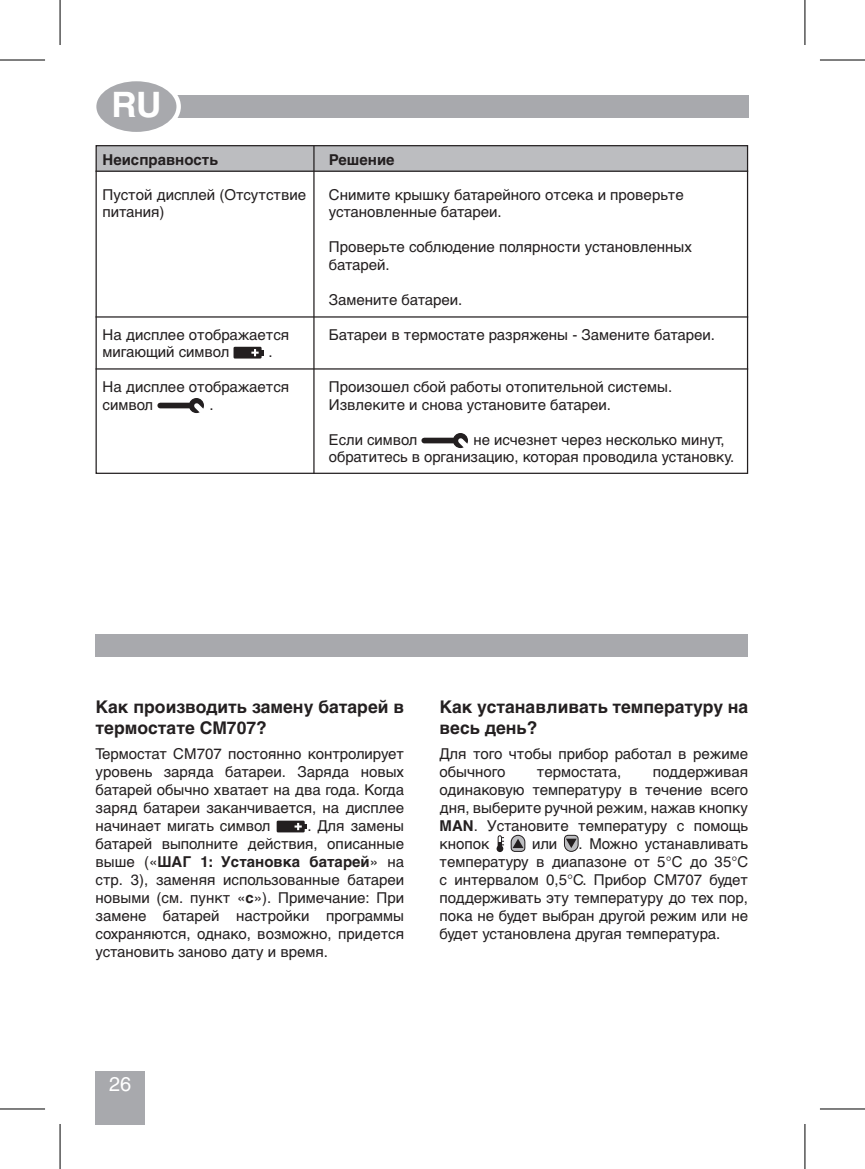
<style>
.page{position:relative;width:865px;height:1169px;background:#fff}
.page>*{position:absolute;margin:0;border:0;box-sizing:border-box;transform-origin:0 0}
.t1{font:700 35px "Helvetica LT Std";color:#fff}
.t2{font:20px "Helvetica LT Std";color:#fff}
.t3{font:700 17.5px/21px "Helvetica Cyr";color:#231f20}
.t4{font:15px/18px "Helvetica Cyr Upright";color:#231f20}
.t5{font:700 15px "Helvetica Cyr";color:#231f20}
.s1{font-family:"Helvetica Cyr Upright";font-weight:400}
.s2{font-family:"Helvetica Cyr";font-weight:700}
</style>
<div class="page">
<div style="left:95px;top:1072px;width:50px;height:53px;background:#a8a9ad"></div>
<div style="left:163px;top:95px;width:584px;height:23px;background:#a8a9ad"></div>
<div style="left:94px;top:79px;width:85px;height:55px;background:#a8a9ad;border-radius:50%"></div>
<div style="left:92px;top:77px;width:89px;height:59px;border:4px solid #fff;border-radius:50%"></div>
<div style="left:96px;top:146px;width:651px;height:25px;background:#bcbdc0"></div>
<hr style="left:95px;top:171px;width:652px;height:1px;background:#231f20">
<hr style="left:95px;top:316px;width:652px;height:2px;background:#231f20">
<hr style="left:313px;top:146px;width:1px;height:328px;background:#231f20">
<div style="left:95px;top:634px;width:652px;height:22px;background:#a8a9ad"></div>
<svg style="left:233px;top:347px;width:31px;height:12px"></svg>
<div style="left:160px;top:403px;width:30px;height:5px;background:#231f20"></div>
<svg style="left:189px;top:398px;width:15px;height:16px"></svg>
<div style="left:424px;top:438px;width:30px;height:5px;background:#231f20"></div>
<svg style="left:453px;top:433px;width:15px;height:16px"></svg>
<hr style="left:95px;top:368px;width:652px;height:2px;background:#231f20">
<svg style="left:276px;top:821px;width:31px;height:11px"></svg>
<div style="left:496px;top:845px;width:7px;height:7px;background:#231f20;border-radius:50%"></div>
<svg style="left:497px;top:835px;width:7px;height:13px"></svg>
<svg style="left:510px;top:835px;width:15px;height:16px"></svg>
<svg style="left:564px;top:835px;width:14px;height:17px"></svg>
<hr style="left:60px;top:0;width:1px;height:45px;background:#000">
<hr style="left:0;top:60px;width:45px;height:1px;background:#000">
<hr style="left:804px;top:0;width:1px;height:45px;background:#000">
<hr style="left:819px;top:60px;width:45px;height:1px;background:#000">
<hr style="left:60px;top:1124px;width:1px;height:45px;background:#000">
<hr style="left:0;top:1108px;width:45px;height:1px;background:#000">
<hr style="left:804px;top:1124px;width:1px;height:45px;background:#000">
<hr style="left:819px;top:1108px;width:45px;height:1px;background:#000">
<h1 class="t1" style="left:111px;top:84px;width:51px">RU</h1>
<p class="t5" style="left:103px;top:151px;width:117px">Неисправность</p>
<p class="t4" style="left:103px;top:186px;width:205px">Пустой дисплей (Отсутствие питания)</p>
<p class="t4" style="left:103px;top:326px;width:188px">На дисплее отображается мигающий символ</p>
<p class="t4" style="left:268px;top:343px;width:6px">.</p>
<p class="t4" style="left:103px;top:378px;width:188px">На дисплее отображается символ</p>
<p class="t4" style="left:209px;top:395px;width:6px">.</p>
<p class="t5" style="left:329px;top:151px;width:67px">Решение</p>
<p class="t4" style="left:329px;top:186px;width:356px">Снимите крышку батарейного отсека и проверьте установленные батареи.</p>
<p class="t4" style="left:329px;top:238px;width:364px">Проверьте соблюдение полярности установленных батарей.</p>
<p class="t4" style="left:329px;top:290px;width:135px">Замените батареи.</p>
<p class="t4" style="left:329px;top:325px;width:387px">Батареи в термостате разряжены - Замените батареи.</p>
<p class="t4" style="left:329px;top:378px;width:344px">Произошел сбой работы отопительной системы.<br>Извлеките и снова установите батареи.</p>
<p class="t4" style="left:329px;top:430px;width:90px">Если символ</p>
<p class="t4" style="left:329px;top:431px;width:407px;text-indent:144px">не исчезнет через несколько минут, обратитесь в организацию, которая проводила установку.</p>
<p class="t3" style="left:95px;top:696px;width:310px">Как производить замену батарей в термостате CM707?</p>
<p class="t4" style="left:95px;top:745px;width:310px;text-align:justify">Термостат CM707 постоянно контролирует уровень заряда батареи. Заряда новых батарей обычно хватает на два года. Когда заряд батареи заканчивается, на дисплее начинает мигать символ</p>
<p class="t4" style="left:95px;top:817px;width:310px;text-align:right">. Для замены<br>батарей выполните действия, описанные</p>
<p class="t5" style="left:95px;top:853px;width:310px"><span class="s1">выше («</span>ШАГ 1: Установка батарей<span class="s1">» на</span></p>
<p class="t4" style="left:95px;top:871px;width:310px;text-align:justify">стр. 3), заменяя использованные батареи новыми (см. пункт «<span class="s2">c</span>»). Примечание: При замене батарей настройки программы сохраняются, однако, возможно, придется установить заново дату и время.</p>
<p class="t3" style="left:439px;top:696px;width:310px">Как устанавливать температуру на весь день?</p>
<p class="t4" style="left:439px;top:745px;width:310px">Для того чтобы прибор работал в режиме обычного</p>
<p class="t4" style="left:439px;top:763px;width:310px;text-align:justify;text-indent:213px">поддерживая одинаковую температуру в течение всего дня, выберите ручной режим, нажав кнопку <span class="s2">MAN</span>. Установите температуру с помощь кнопок</p>
<p class="t4" style="left:536px;top:763px;width:86px">термостата,</p>
<p class="t4" style="left:439px;top:835px;width:310px;text-align:justify;text-indent:139px">. Можно устанавливать температуру в диапазоне от 5°C до 35°C с интервалом 0,5°C. Прибор CM707 будет поддерживать эту температуру до тех пор, пока не будет выбран другой режим или не будет установлена другая температура.</p>
<p class="t4" style="left:531px;top:835px;width:27px">или</p>
<h2 class="t2" style="left:109px;top:1072px;width:24px">26</h2>
</div>
